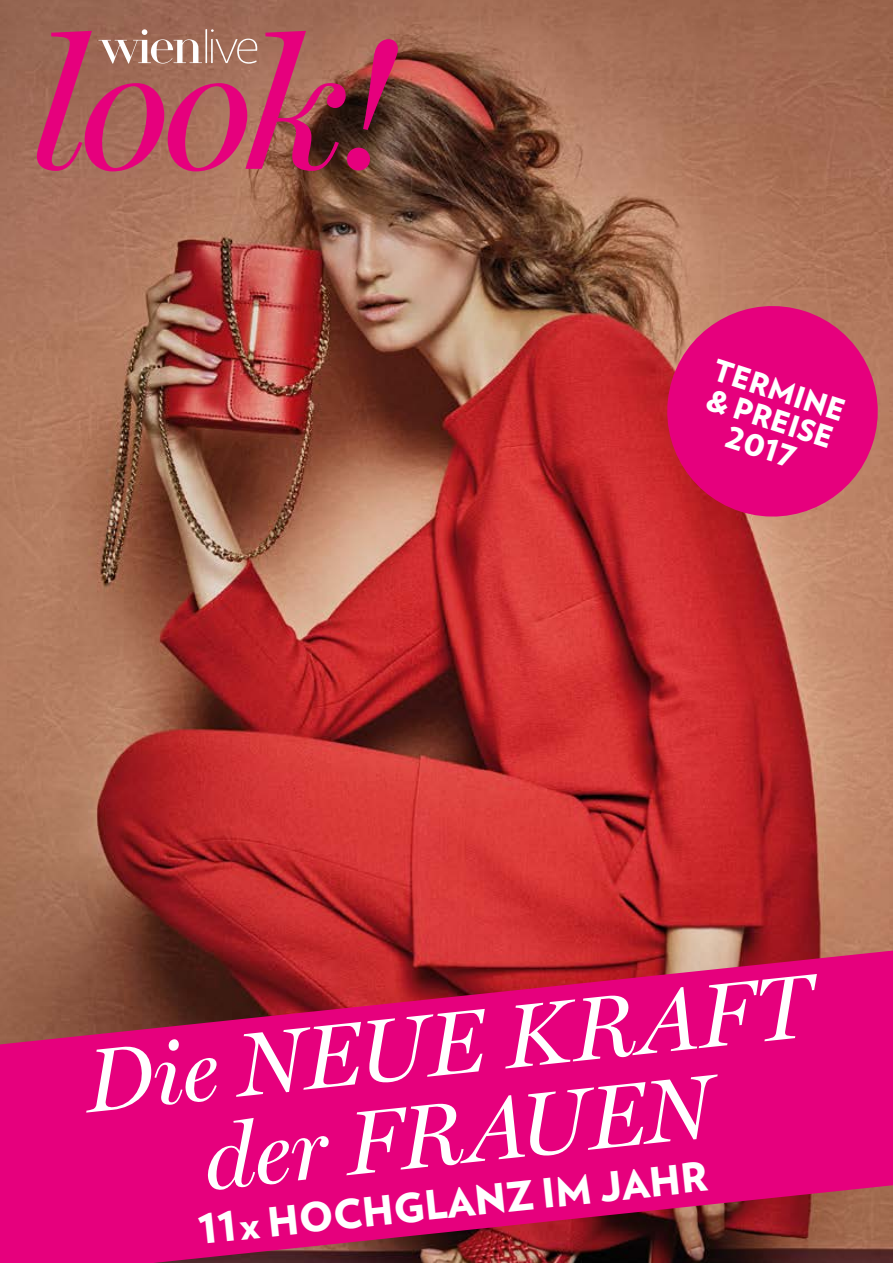
<style>
.page{position:relative;width:893px;height:1263px;background:#fff}
.page>*{position:absolute;margin:0;border:0;box-sizing:border-box;transform-origin:0 0}
.t1{font:italic 186px "Miller Display";color:#e6007d}
.t2{font:italic 90px/89.6px "Miller Display";color:#fff;text-align:center}
.t3{font:900 40.2px "Verlag";color:#fff}
.t4{font:900 29.7px/29.7px "Verlag";color:#fff;text-align:center}
</style>
<div class="page">
<img style="left:0;top:0;width:893px;height:950px">
<svg style="left:0;top:950px;width:893px;height:313px;background:#cc0c68"></svg>
<svg style="left:98px;top:29px;width:104px;height:35px"></svg>
<svg style="left:216px;top:39px;width:42px;height:25px"></svg>
<hr style="left:211px;top:39px;width:2px;height:24px;background:#fff">
<hr style="left:205px;top:29px;width:2px;height:34px;background:#fff">
<svg style="left:654px;top:293px;width:236px;height:236px;background:#d6276d"></svg>
<h1 class="t1" style="left:30px;top:-2px;width:373px">look!</h1>
<p class="t4" style="left:719px;top:354px;width:138px;rotate:18deg">TERMINE &amp; PREISE<br>2017</p>
<p class="t2" style="left:82px;top:1039px;width:730px;rotate:-6deg">Die NEUE KRAFT der FRAUEN</p>
<p class="t3" style="left:195px;top:1196px;width:513px;rotate:-6deg">11 x HOCHGLANZ IM JAHR</p>
</div>
